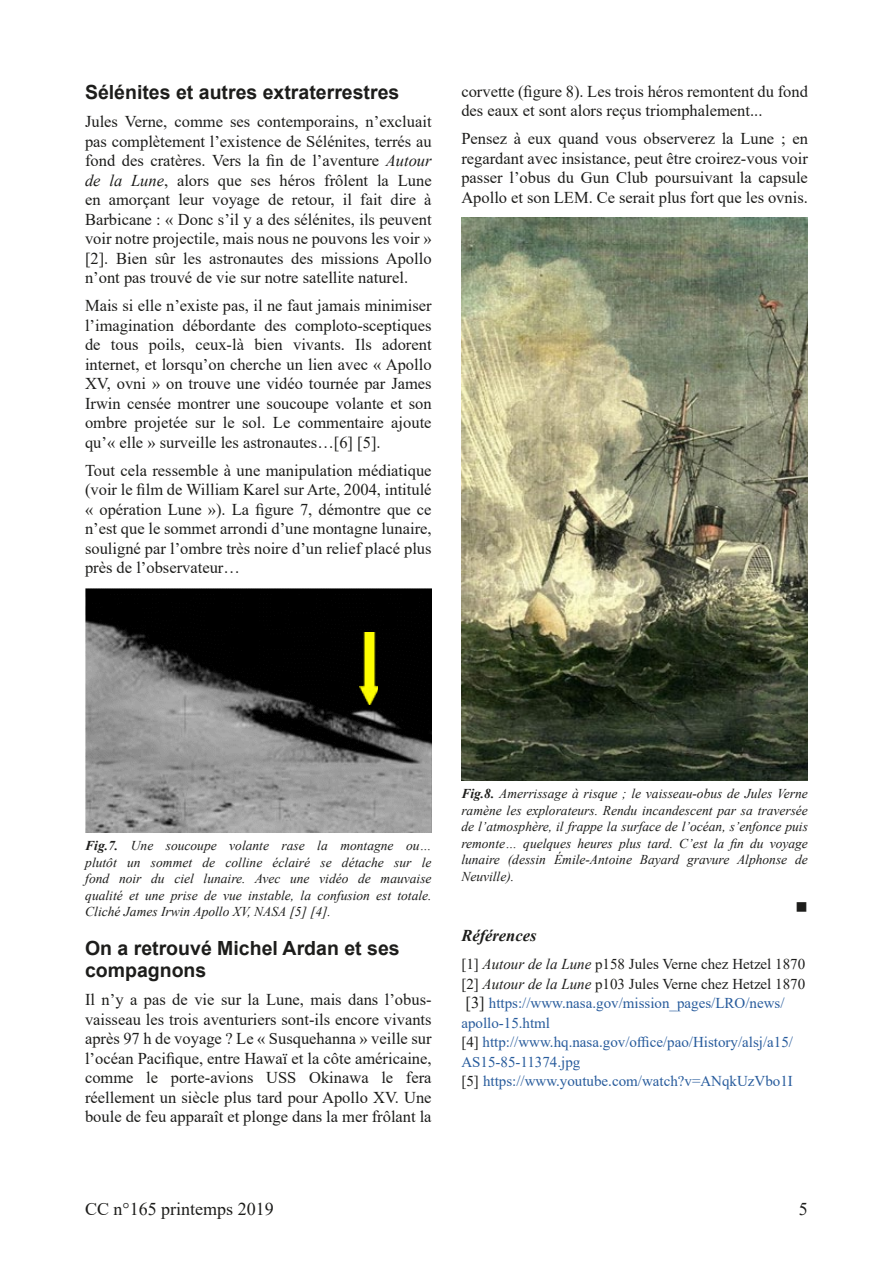
<style>
.page{position:relative;width:893px;height:1263px;background:#fff}
.page>*{position:absolute;margin:0;border:0;box-sizing:border-box;transform-origin:0 0}
.t1{font:700 19.5px/22.5px "Arial";color:#1d1d1b}
.t2{font:18px "Times New Roman";color:#1d1d1b}
.t3{font:16.5px/19.5px "Times New Roman";color:#1d1d1b;text-align:justify}
.t4{font:italic 700 16.5px "Times New Roman";color:#1d1d1b}
.t5{font:16.5px "Wingdings";color:#1d1d1b}
.t6{font:15px/19.5px "Times New Roman";color:#275b9c}
.t7{font:italic 13.5px/16.5px "Times New Roman";color:#1d1d1b;text-align:justify}
.s1{font-style:italic}
.s2{font-weight:700}
.s3{color:#1d1d1b}
.s4{font-style:italic;color:#1d1d1b}
.s5{font-size:16.5px;color:#1d1d1b}
</style>
<div class="page">
<img style="left:85px;top:589px;width:347px;height:243px">
<img style="left:359px;top:633px;width:19px;height:71px">
<img style="left:461px;top:218px;width:347px;height:562px">
<p class="t1" style="left:85px;top:81px;width:316px">Sélénites et autres extraterrestres</p>
<p class="t3" style="left:85px;top:111px;width:348px">Jules Verne, comme ses contemporains, n’excluait pas complètement l’existence de Sélénites, terrés au fond des cratères. Vers la fin de l’aventure <span class="s1">Autour de la Lune</span>, alors que ses héros frôlent la Lune en amorçant leur voyage de retour, il fait dire à Barbicane : « Donc s’il y a des sélénites, ils peuvent voir notre projectile, mais nous ne pouvons les voir » [2]. Bien sûr les astronautes des missions Apollo n’ont pas trouvé de vie sur notre satellite naturel.</p>
<p class="t3" style="left:85px;top:295px;width:348px">Mais si elle n’existe pas, il ne faut jamais minimiser l’imagination débordante des comploto-sceptiques de tous poils, ceux-là bien vivants. Ils adorent internet, et lorsqu’on cherche un lien avec « Apollo XV, ovni » on trouve une vidéo tournée par James Irwin censée montrer une soucoupe volante et son ombre projetée sur le sol. Le commentaire ajoute qu’« elle » surveille les astronautes…[6] [5].</p>
<p class="t3" style="left:85px;top:460px;width:348px">Tout cela ressemble à une manipulation médiatique (voir le film de William Karel sur Arte, 2004, intitulé « opération Lune »). La figure 7, démontre que ce n’est que le sommet arrondi d’une montagne lunaire, souligné par l’ombre très noire d’un relief placé plus près de l’observateur…</p>
<p class="t3" style="left:461px;top:81px;width:348px">corvette (figure 8). Les trois héros remontent du fond des eaux et sont alors reçus triomphalement...</p>
<p class="t3" style="left:461px;top:128px;width:348px">Pensez à eux quand vous observerez la Lune ; en regardant avec insistance, peut être croirez-vous voir passer l’obus du Gun Club poursuivant la capsule Apollo et son LEM. Ce serait plus fort que les ovnis.</p>
<p class="t7" style="left:85px;top:837px;width:348px"><span class="s2">Fig.7.</span> Une soucoupe volante rase la montagne ou… plutôt un sommet de colline éclairé se détache sur le fond noir du ciel lunaire. Avec une vidéo de mauvaise qualité et une prise de vue instable, la confusion est totale.<br>Cliché James Irwin Apollo XV, NASA [5] [4].</p>
<p class="t1" style="left:85px;top:937px;width:316px">On a retrouvé Michel Ardan et ses compagnons</p>
<p class="t3" style="left:85px;top:989px;width:348px">Il n’y a pas de vie sur la Lune, mais dans l’obus&shy;vaisseau les trois aventuriers sont-ils encore vivants après 97 h de voyage ? Le « Susquehanna » veille sur l’océan Pacifique, entre Hawaï et la côte américaine, comme le porte-avions USS Okinawa le fera réellement un siècle plus tard pour Apollo XV. Une boule de feu apparaît et plonge dans la mer frôlant la</p>
<p class="t7" style="left:461px;top:785px;width:348px"><span class="s2">Fig.8.</span> Amerrissage à risque ; le vaisseau-obus de Jules Verne ramène les explorateurs. Rendu incandescent par sa traversée de l’atmosphère, il frappe la surface de l’océan, s’enfonce puis remonte… quelques heures plus tard. C’est la fin du voyage lunaire (dessin Émile-Antoine Bayard gravure Alphonse de Neuville).</p>
<p class="t5" style="left:796px;top:898px;width:14px">■</p>
<p class="t4" style="left:461px;top:924px;width:77px">Références</p>
<p class="t6" style="left:461px;top:954px;width:345px"><span class="s3">[1]</span> <span class="s4">Autour de la Lune</span> <span class="s3">p158 Jules Verne chez Hetzel 1870 [2]</span> <span class="s4">Autour de la Lune</span> <span class="s3">p103 Jules Verne chez Hetzel 1870 </span><span class="s5">[3]</span> https://www.nasa.gov/mission_pages/LRO/news/ apollo-15.html<br><span class="s3">[4]</span> http://www.hq.nasa.gov/office/pao/History/alsj/a15/ AS15-85-11374.jpg<br><span class="s3">[5]</span> https://www.youtube.com/watch?v=ANqkUzVbo1I</p>
<p class="t2" style="left:85px;top:1196px;width:190px">CC n°165 printemps 2019</p>
<p class="t2" style="left:799px;top:1196px;width:10px">5</p>
</div>
